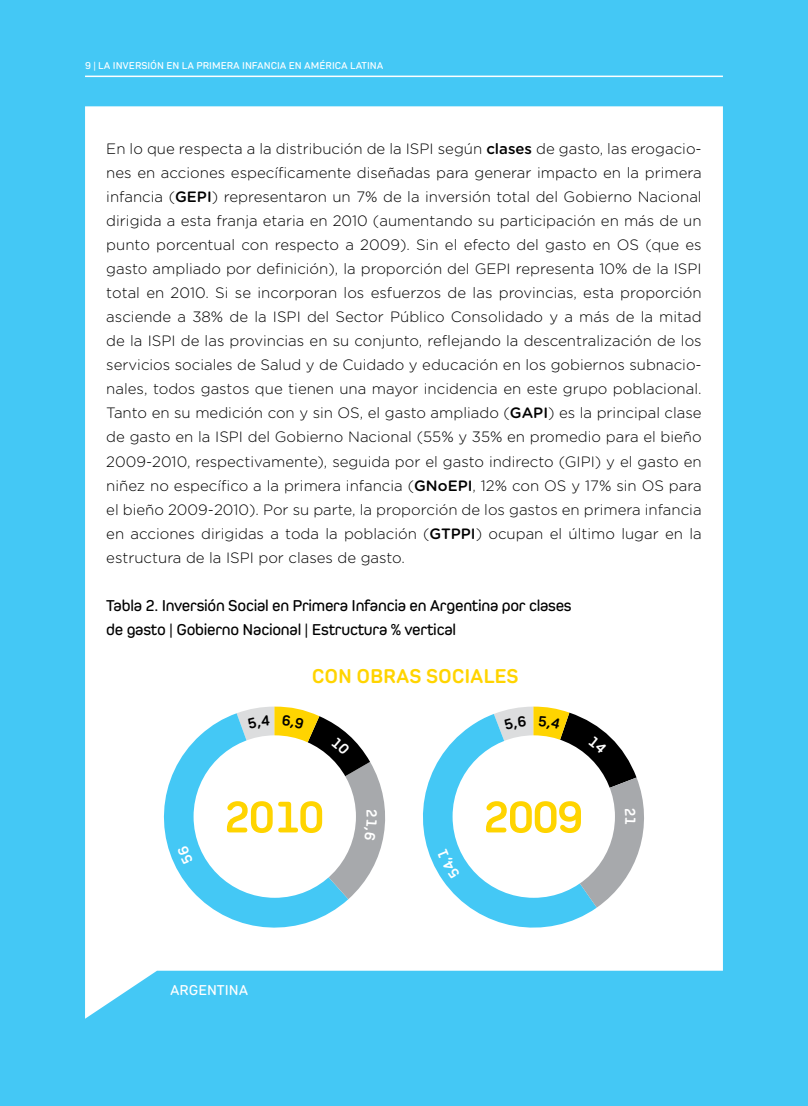
<style>
.page{position:relative;width:808px;height:1106px;background:#44c8f5}
.page>*{position:absolute;margin:0;border:0;box-sizing:border-box;transform-origin:0 0}
.t1{font:700 21px "Pero";letter-spacing:-.005em;color:#ffd400}
.t2{font:600 16.5px/24px "Pero";letter-spacing:-.015em;color:#000}
.t3{font:300 15px/24px "Gotham Rounded";color:#000;text-align:justify}
.t4{font:600 15px "Pero";color:#fff}
.t5{font:600 10.5px "Pero";color:#fff}
.s1{font-weight:500}
</style>
<div class="page">
<div style="left:85px;top:106px;width:638px;height:912px;background:#fff"></div>
<hr style="left:85px;top:76px;width:638px;height:1px;background:#fff">
<svg style="left:151px;top:713px;width:197px;height:227px;fill:#fff"></svg>
<div style="left:194px;top:735px;width:162px;height:162px;background:#fff;border-radius:50%"></div>
<svg style="left:408px;top:714px;width:189px;height:228px;fill:#fff"></svg>
<div style="left:453px;top:735px;width:162px;height:162px;background:#fff;border-radius:50%"></div>
<svg style="left:177px;top:845px;width:16px;height:19px"></svg>
<svg style="left:227px;top:706px;width:169px;height:193px"></svg>
<svg style="left:437px;top:848px;width:23px;height:31px"></svg>
<svg style="left:486px;top:706px;width:169px;height:201px"></svg>
<p class="t5" style="left:85px;top:59px;width:300px">9 | LA INVERSIÓN EN LA PRIMERA INFANCIA EN AMÉRICA LATINA</p>
<p class="t3" style="left:106px;top:136px;width:597px">En lo que respecta a la distribución de la ISPI según <span class="s1">clases</span> de gasto, las erogacio&shy;nes en acciones específicamente diseñadas para generar impacto en la primera infancia (<span class="s1">GEPI</span>) representaron un 7% de la inversión total del Gobierno Nacional dirigida a esta franja etaria en 2010 (aumentando su participación en más de un punto porcentual con respecto a 2009). Sin el efecto del gasto en OS (que es gasto ampliado por definición), la proporción del GEPI representa 10% de la ISPI total en 2010. Si se incorporan los esfuerzos de las provincias, esta proporción asciende a 38% de la ISPI del Sector Público Consolidado y a más de la mitad de la ISPI de las provincias en su conjunto, reflejando la descentralización de los servicios sociales de Salud y de Cuidado y educación en los gobiernos subnacio&shy;nales, todos gastos que tienen una mayor incidencia en este grupo poblacional.<br>Tanto en su medición con y sin OS, el gasto ampliado (<span class="s1">GAPI</span>) es la principal clase de gasto en la ISPI del Gobierno Nacional (55% y 35% en promedio para el bieño 2009-2010, respectivamente), seguida por el gasto indirecto (GIPI) y el gasto en niñez no específico a la primera infancia (<span class="s1">GNoEPI</span>, 12% con OS y 17% sin OS para el bieño 2009-2010). Por su parte, la proporción de los gastos en primera infancia en acciones dirigidas a toda la población (<span class="s1">GTPPI</span>) ocupan el último lugar en la estructura de la ISPI por clases de gasto.</p>
<p class="t2" style="left:106px;top:593px;width:467px">Tabla 2. Inversión Social en Primera Infancia en Argentina por clases de gasto | Gobierno Nacional | Estructura % vertical</p>
<h1 class="t1" style="left:312px;top:663px;width:208px">CON OBRAS SOCIALES</h1>
<p class="t4" style="left:170px;top:981px;width:80px">ARGENTINA</p>
</div>
